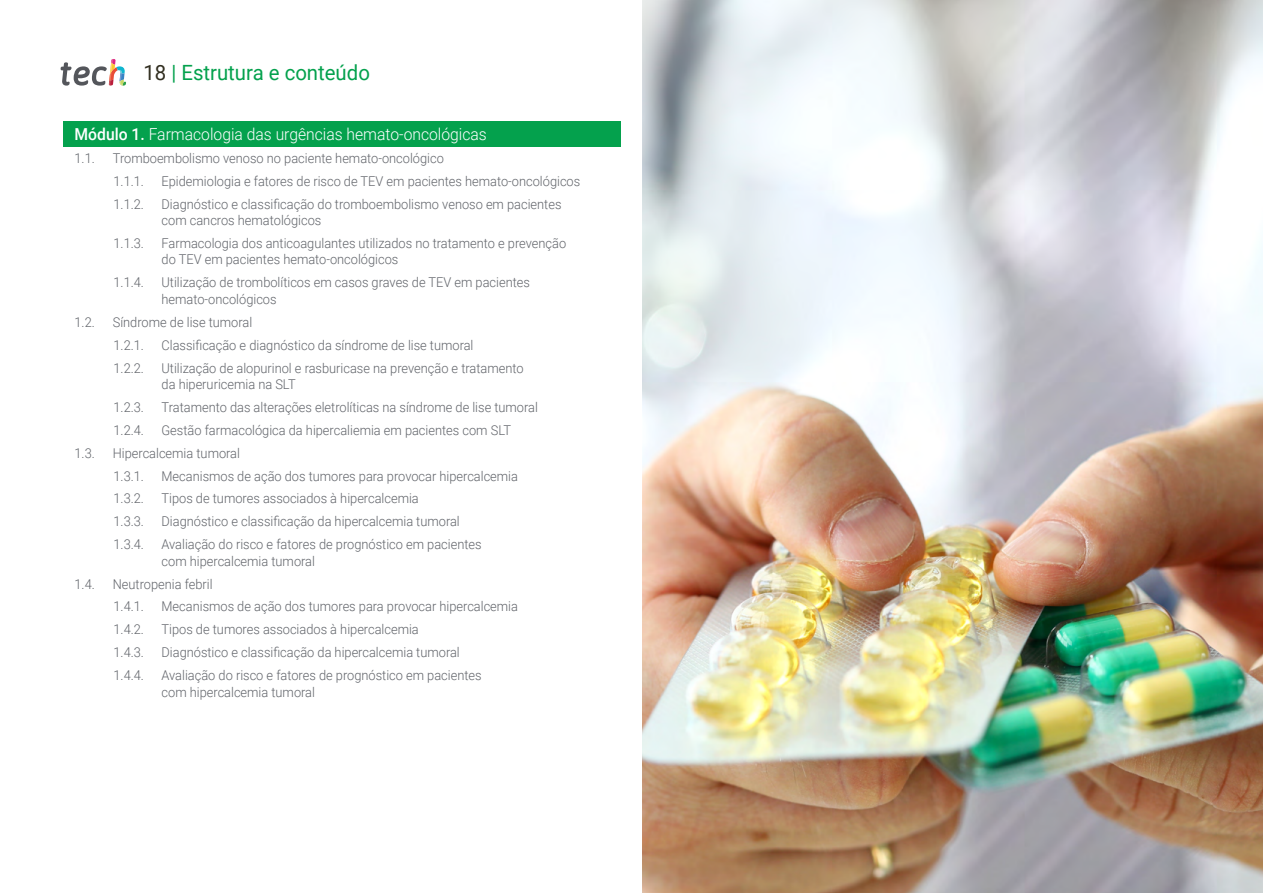
<style>
.page{position:relative;width:1263px;height:893px;background:#fff}
.page>*{position:absolute;margin:0;border:0;box-sizing:border-box;transform-origin:0 0}
.t1{font:21px "Roboto";color:#04a14d}
.t2{font:300 16.5px "Roboto";color:#fff;scale:.95 1}
.t3{font:300 13.5px/16.5px "Roboto";color:#61646a;scale:.95 1}
.s1{color:#312e20}
.s2{font-weight:500}
</style>
<div class="page">
<div style="left:63px;top:121px;width:557px;height:25px;background:#04a14d"></div>
<svg style="left:61px;top:59px;width:65px;height:27px"></svg>
<img style="left:642px;top:0;width:621px;height:893px">
<h1 class="t1" style="left:144px;top:57px;width:228px"><span class="s1">18</span> | Estrutura e conteúdo</h1>
<p class="t2" style="left:75px;top:123px;width:435px"><span class="s2">Módulo 1.</span> Farmacologia das urgências hemato-oncológicas</p>
<p class="t3" style="left:75px;top:149px;width:23px">1.1.</p>
<p class="t3" style="left:113px;top:146px;width:350px;line-height:23px">Tromboembolismo venoso no paciente hemato-oncológico<br>1.1.1.</p>
<p class="t3" style="left:162px;top:172px;width:442px">Epidemiologia e fatores de risco de TEV em pacientes hemato-oncológicos</p>
<p class="t3" style="left:114px;top:195px;width:34px">1.1.2.</p>
<p class="t3" style="left:162px;top:195px;width:422px">Diagnóstico e classificação do tromboembolismo venoso em pacientes com cancros hematológicos</p>
<p class="t3" style="left:114px;top:234px;width:34px">1.1.3.</p>
<p class="t3" style="left:162px;top:234px;width:427px">Farmacologia dos anticoagulantes utilizados no tratamento e prevenção do TEV em pacientes hemato-oncológicos</p>
<p class="t3" style="left:114px;top:274px;width:34px">1.1.4.</p>
<p class="t3" style="left:162px;top:274px;width:389px">Utilização de trombolíticos em casos graves de TEV em pacientes hemato-oncológicos</p>
<p class="t3" style="left:75px;top:313px;width:23px">1.2.</p>
<p class="t3" style="left:113px;top:310px;width:148px;line-height:23px">Síndrome de lise tumoral<br>1.2.1.</p>
<p class="t3" style="left:162px;top:336px;width:330px">Classificação e diagnóstico da síndrome de lise tumoral</p>
<p class="t3" style="left:114px;top:359px;width:34px">1.2.2.</p>
<p class="t3" style="left:162px;top:359px;width:383px">Utilização de alopurinol e rasburicase na prevenção e tratamento da hiperuricemia na SLT</p>
<p class="t3" style="left:114px;top:398px;width:34px">1.2.3.</p>
<p class="t3" style="left:162px;top:398px;width:398px">Tratamento das alterações eletrolíticas na síndrome de lise tumoral</p>
<p class="t3" style="left:114px;top:421px;width:34px">1.2.4.</p>
<p class="t3" style="left:162px;top:421px;width:369px">Gestão farmacológica da hipercaliemia em pacientes com SLT</p>
<p class="t3" style="left:75px;top:444px;width:23px">1.3.</p>
<p class="t3" style="left:113px;top:441px;width:135px;line-height:23px">Hipercalcemia tumoral<br>1.3.1.</p>
<p class="t3" style="left:162px;top:467px;width:377px">Mecanismos de ação dos tumores para provocar hipercalcemia</p>
<p class="t3" style="left:114px;top:490px;width:34px">1.3.2.</p>
<p class="t3" style="left:162px;top:490px;width:272px">Tipos de tumores associados à hipercalcemia</p>
<p class="t3" style="left:114px;top:513px;width:34px">1.3.3.</p>
<p class="t3" style="left:162px;top:513px;width:315px">Diagnóstico e classificação da hipercalcemia tumoral</p>
<p class="t3" style="left:114px;top:536px;width:34px">1.3.4.</p>
<p class="t3" style="left:162px;top:536px;width:338px">Avaliação do risco e fatores de prognóstico em pacientes com hipercalcemia tumoral</p>
<p class="t3" style="left:75px;top:575px;width:23px">1.4.</p>
<p class="t3" style="left:113px;top:572px;width:107px;line-height:23px">Neutropenia febril<br>1.4.1.</p>
<p class="t3" style="left:162px;top:598px;width:377px">Mecanismos de ação dos tumores para provocar hipercalcemia</p>
<p class="t3" style="left:114px;top:621px;width:34px">1.4.2.</p>
<p class="t3" style="left:162px;top:621px;width:272px">Tipos de tumores associados à hipercalcemia</p>
<p class="t3" style="left:114px;top:644px;width:34px">1.4.3.</p>
<p class="t3" style="left:162px;top:644px;width:315px">Diagnóstico e classificação da hipercalcemia tumoral</p>
<p class="t3" style="left:114px;top:667px;width:34px">1.4.4.</p>
<p class="t3" style="left:162px;top:667px;width:338px">Avaliação do risco e fatores de prognóstico em pacientes com hipercalcemia tumoral</p>
</div>
